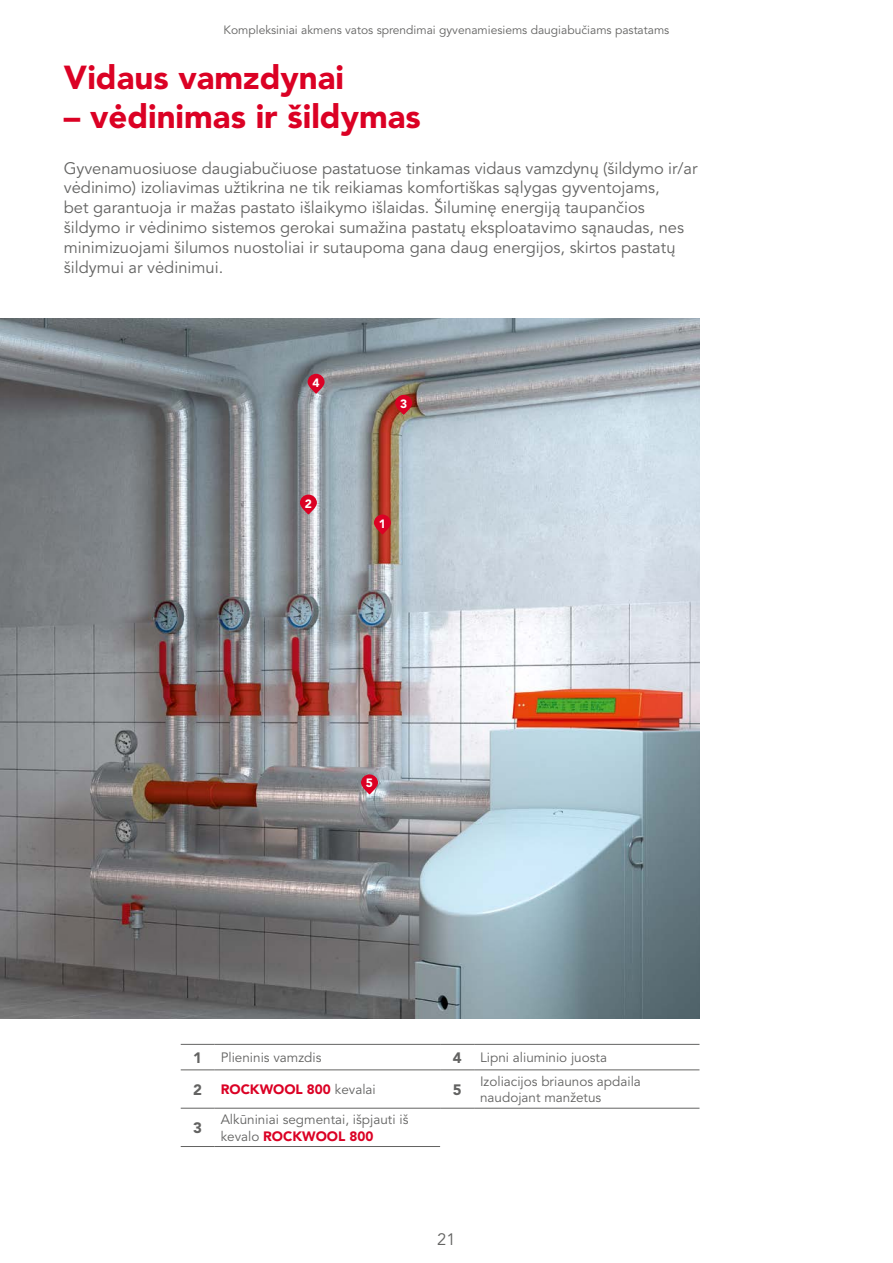
<style>
.page{position:relative;width:893px;height:1263px;background:#fff}
.page>*{position:absolute;margin:0;border:0;box-sizing:border-box;transform-origin:0 0}
.Tytuł_aplikacji{font:900 33px "Avenir LT Pro";color:#db0124}
.Lid{font:16.5px/19.8px "Avenir LT Pro";color:#636362}
.WIZUALIZACJA_Numerac{font:900 15px "Avenir LT Pro";color:#636362}
.WIZUALIZACJA_Opis{font:13.5px/16.2px "Avenir LT Pro";color:#636362}
.WIZUALIZACJA_Opis-2{font:900 13.5px "Avenir LT Pro";color:#db0124}
.t1{font:12px "Avenir LT Pro";color:#636362}
.Numerki{font:900 12px "Avenir LT Pro";color:#fff}
.s1{font-weight:400;color:#636362}
.s2{font-weight:900;color:#db0124}
</style>
<div class="page">
<img style="left:0;top:319px;width:699px;height:699px">
<svg style="left:374px;top:514px;width:17px;height:20px"></svg>
<svg style="left:300px;top:495px;width:17px;height:19px"></svg>
<svg style="left:361px;top:774px;width:17px;height:20px"></svg>
<svg style="left:395px;top:395px;width:17px;height:20px"></svg>
<svg style="left:308px;top:374px;width:17px;height:20px"></svg>
<hr style="left:181px;top:1044px;width:34px;height:1px;background:#636362">
<hr style="left:215px;top:1044px;width:225px;height:1px;background:#636362">
<hr style="left:474px;top:1044px;width:225px;height:1px;background:#636362">
<hr style="left:181px;top:1069px;width:34px;height:1px;background:#636362">
<hr style="left:215px;top:1069px;width:225px;height:1px;background:#636362">
<hr style="left:440px;top:1069px;width:34px;height:1px;background:#636362">
<hr style="left:474px;top:1069px;width:225px;height:1px;background:#636362">
<hr style="left:181px;top:1108px;width:34px;height:1px;background:#636362">
<hr style="left:215px;top:1108px;width:225px;height:1px;background:#636362">
<hr style="left:440px;top:1108px;width:34px;height:1px;background:#636362">
<hr style="left:474px;top:1108px;width:225px;height:1px;background:#636362">
<hr style="left:181px;top:1146px;width:34px;height:1px;background:#636362">
<hr style="left:215px;top:1146px;width:225px;height:1px;background:#636362">
<hr style="left:440px;top:1044px;width:34px;height:1px;background:#636362">
<p class="t1" style="left:224px;top:23px;width:447px">Kompleksiniai akmens vatos sprendimai gyvenamiesiems daugiabučiams pastatams</p>
<p class="Tytuł_aplikacji" style="left:64px;top:57px;width:282px">Vidaus vamzdynai</p>
<p class="Tytuł_aplikacji" style="left:64px;top:97px;width:358px">– vėdinimas ir šildymas</p>
<p class="Lid" style="left:64px;top:158px;width:635px">Gyvenamuosiuose daugiabučiuose pastatuose tinkamas vidaus vamzdynų (šildymo ir/ar</p>
<p class="Lid" style="left:64px;top:178px;width:622px">vėdinimo) izoliavimas užtikrina ne tik reikiamas komfortiškas sąlygas gyventojams, bet garantuoja ir mažas pastato išlaikymo išlaidas. Šiluminę energiją taupančios šildymo ir vėdinimo sistemos gerokai sumažina pastatų eksploatavimo sąnaudas, nes minimizuojami šilumos nuostoliai ir sutaupoma gana daug energijos, skirtos pastatų šildymui ar vėdinimui.</p>
<p class="Numerki" style="left:313px;top:375px;width:9px">4</p>
<p class="Numerki" style="left:305px;top:496px;width:9px">2</p>
<p class="Numerki" style="left:400px;top:396px;width:9px">3</p>
<p class="Numerki" style="left:379px;top:516px;width:9px">1</p>
<p class="Numerki" style="left:366px;top:776px;width:9px">5</p>
<p class="WIZUALIZACJA_Numerac" style="left:193px;top:1048px;width:10px">1</p>
<p class="WIZUALIZACJA_Opis" style="left:221px;top:1050px;width:102px">Plieninis vamzdis</p>
<p class="WIZUALIZACJA_Numerac" style="left:453px;top:1048px;width:10px">4</p>
<p class="WIZUALIZACJA_Opis" style="left:480px;top:1050px;width:128px">Lipni aliuminio juosta</p>
<p class="WIZUALIZACJA_Numerac" style="left:193px;top:1080px;width:10px">2</p>
<p class="WIZUALIZACJA_Opis-2" style="left:221px;top:1081px;width:157px">ROCKWOOL 800 <span class="s1">kevalai</span></p>
<p class="WIZUALIZACJA_Numerac" style="left:453px;top:1080px;width:10px">5</p>
<p class="WIZUALIZACJA_Opis" style="left:480px;top:1073px;width:162px">Izoliacijos briaunos apdaila naudojant manžetus</p>
<p class="WIZUALIZACJA_Numerac" style="left:193px;top:1119px;width:10px">3</p>
<p class="WIZUALIZACJA_Opis" style="left:221px;top:1112px;width:189px">Alkūniniai segmentai, išpjauti iš kevalo <span class="s2">ROCKWOOL 800</span></p>
<p class="Lid" style="left:437px;top:1230px;width:20px">21</p>
</div>
